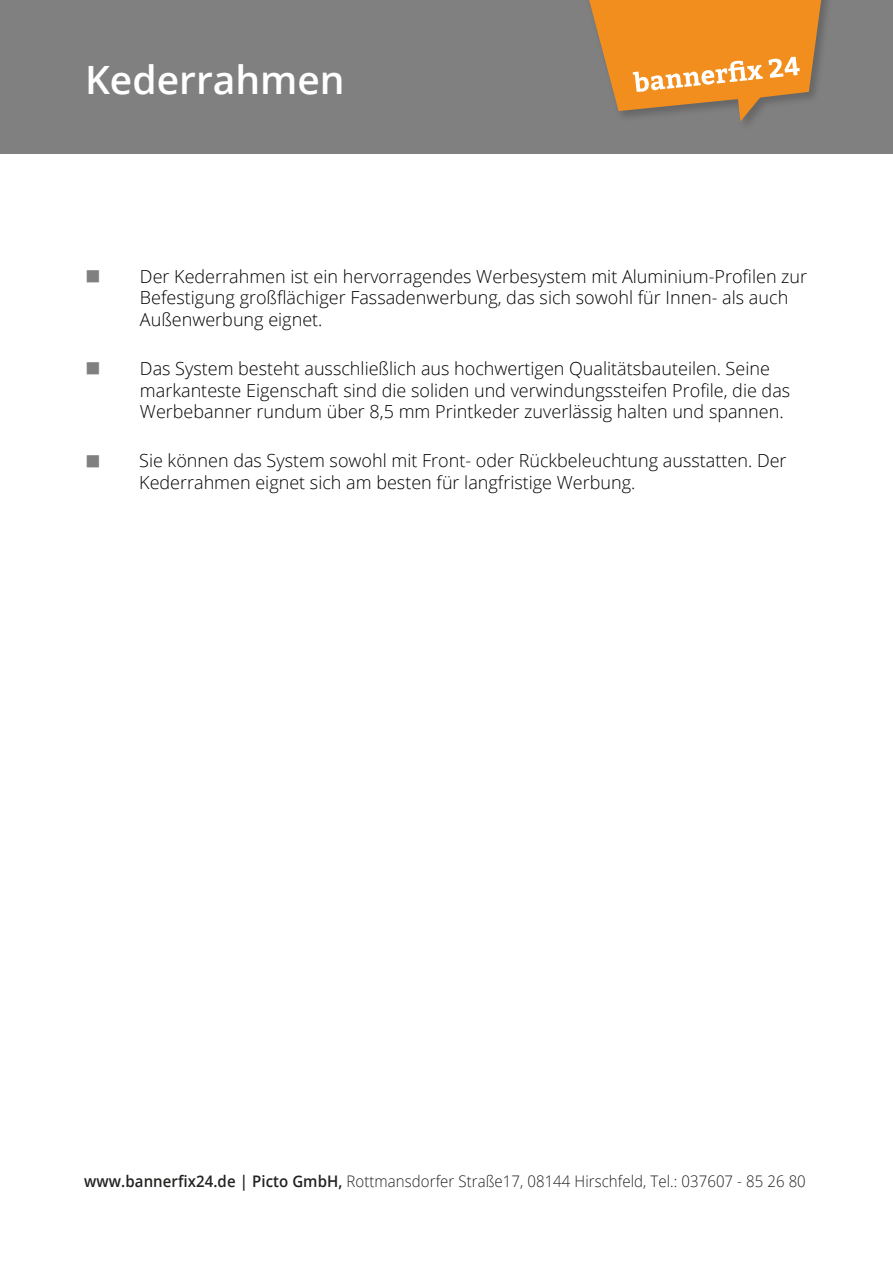
<style>
.page{position:relative;width:893px;height:1263px;background:#fff}
.page>*{position:absolute;margin:0;border:0;box-sizing:border-box;transform-origin:0 0}
.t1{font:600 39px "Open Sans";color:#fff}
.t2{font:21px "Wingdings";color:#808080}
.t3{font:300 18px/21.6px "Open Sans";color:#000}
.t4{font:300 15.9px "Open Sans";letter-spacing:.005em;color:#222221;scale:.94 1}
.s1{font-weight:600}
</style>
<div class="page">
<div style="left:0;top:0;width:893px;height:154px;background:#808080"></div>
<img style="left:740px;top:0;width:88px;height:124px">
<svg style="left:589px;top:0;width:232px;height:121px"></svg>
<h1 class="t1" style="left:85px;top:53px;width:261px">Kederrahmen</h1>
<p class="t2" style="left:85px;top:265px;width:17px">■</p>
<p class="t2" style="left:85px;top:357px;width:17px">■</p>
<p class="t2" style="left:85px;top:450px;width:17px">■</p>
<p class="t3" style="left:140px;top:265px;width:669px">Der Kederrahmen ist ein hervorragendes Werbesystem mit Aluminium-Profilen zur<br>Befestigung großflächiger Fassadenwerbung, das sich sowohl für Innen- als auch<br>Außenwerbung eignet.</p>
<p class="t3" style="left:140px;top:357px;width:652px">Das System besteht ausschließlich aus hochwertigen Qualitätsbauteilen. Seine markanteste Eigenschaft sind die soliden und verwindungssteifen Profile, die das<br>Werbebanner rundum über 8,5 mm Printkeder zuverlässig halten und spannen.</p>
<p class="t3" style="left:139px;top:449px;width:649px">Sie können das System sowohl mit Front- oder Rückbeleuchtung ausstatten. Der<br>Kederrahmen eignet sich am besten für langfristige Werbung.</p>
<p class="t4" style="left:84px;top:1170px;width:769px"><span class="s1">www.bannerfix24.de | Picto GmbH,</span> Rottmansdorfer Straße17, 08144 Hirschfeld, Tel.: 037607 - 85 26 80</p>
</div>
